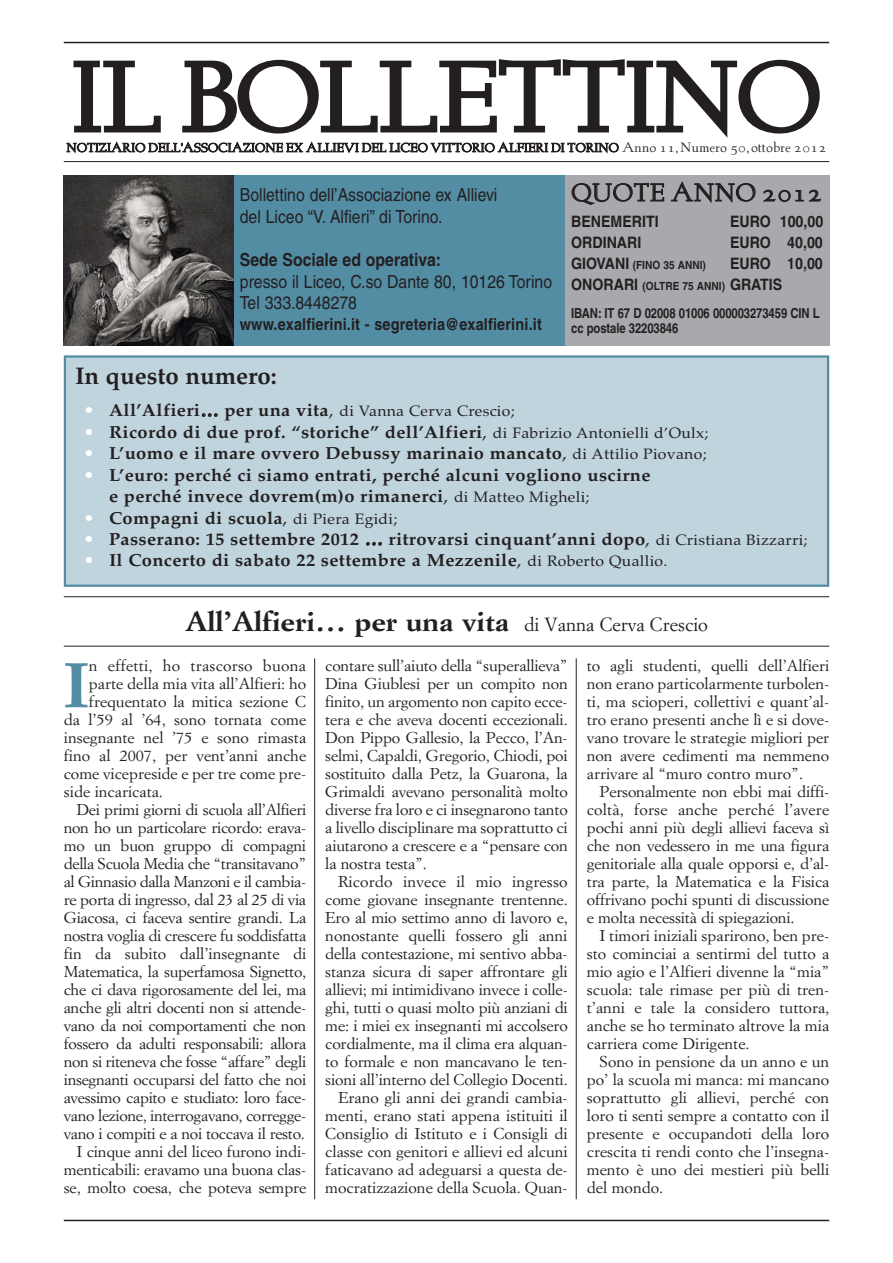
<style>
.page{position:relative;width:893px;height:1263px;background:#fff}
.page>*{position:absolute;margin:0;border:0;box-sizing:border-box;transform-origin:0 0}
.t1{font:106.8px "Albertan LTH";color:#231f20;scale:1.05 1}
.t2{font:700 61.65px "Simoncini Garamond";color:#538da4;scale:1.05 1}
.t3{font:700 27px "Simoncini Garamond";color:#231f20;scale:1.15 1}
.t4{font:27px "Albertan LTH";letter-spacing:.035em;color:#231f20}
.t5{font:700 24px "Palatino";color:#231f20}
.t6{font:condensed 18px/21.6px "Helvetica";color:#231f20;scale:1.07 1}
.t7{font:700 condensed 18px "Helvetica";color:#231f20;scale:1.07 1}
.t8{font:700 17.4px/21.5px "Palatino";letter-spacing:.02em;color:#231f20;scale:1.05 1}
.t9{font:700 condensed 16.5px "Helvetica";letter-spacing:.01em;color:#231f20;scale:1.07 1}
.t10{font:700 condensed 15.75px/21px "Helvetica";color:#231f20;scale:1.1 1}
.t11{font:15.45px/18px "Simoncini Garamond";letter-spacing:-.01em;color:#231f20;text-align:justify;scale:1.05 1}
.t12{font:15.45px "Simoncini Garamond";letter-spacing:.015em;color:#231f20;scale:1.05 1}
.t13{font:700 condensed 13.8px/15px "Helvetica";letter-spacing:-.01em;color:#231f20}
.t14{font:13.5px "Albertan LTH";letter-spacing:.025em;color:#231f20}
.t15{font:700 condensed 11.25px "Helvetica";color:#231f20;scale:1.1 1}
.s1{font-size:14.7px}
.s2{font-size:15.75px}
.s3{font-size:11.25px}
.s4{font-weight:400;color:#fff}
.s5{font-family:"Simoncini Garamond"}
.s6{font-weight:400}
.s7{font-weight:400;font-size:15px}
.s8{font-weight:400;font-size:18.75px}
</style>
<div class="page">
<hr style="left:64px;top:42px;width:765px;height:1px;background:#231f20">
<hr style="left:64px;top:1220px;width:765px;height:1px;background:#231f20">
<hr style="left:64px;top:161px;width:765px;height:1px;background:#231f20">
<hr style="left:64px;top:596px;width:765px;height:1px;background:#231f20">
<hr style="left:64px;top:646px;width:765px;height:1px;background:#231f20">
<img style="left:64px;top:176px;width:170px;height:170px">
<div style="left:234px;top:176px;width:331px;height:170px;background:#538da4"></div>
<div style="left:565px;top:176px;width:264px;height:170px;background:#a7a9ac"></div>
<hr style="left:314px;top:658px;width:1px;height:541px;background:#231f20">
<hr style="left:576px;top:658px;width:1px;height:541px;background:#231f20">
<div style="left:65px;top:356px;width:763px;height:230px;background:#c0d4dd"></div>
<div style="left:64px;top:355px;width:765px;height:232px;border:2px solid #538da4"></div>
<h1 class="t1" style="left:72px;top:57px;width:714px">IL BOLLETTINO</h1>
<p class="t14" style="left:67px;top:143px;width:761px">NOTIZIARIO DELL’ASSOCIAZIONE EX ALLIEVI DEL LICEO VITTORIO ALFIERI DI TORINO <span class="s1">Anno 11, Numero 50, ottobre 2012</span></p>
<p class="t6" style="left:240px;top:186px;width:242px">Bollettino dell’Associazione ex Allievi del Liceo “V. Alfieri” di Torino.</p>
<p class="t7" style="left:240px;top:253px;width:190px">Sede Sociale ed operativa:</p>
<p class="t6" style="left:240px;top:272px;width:293px">presso il Liceo, C.so Dante 80, 10126 Torino<br>Tel 333.8448278</p>
<p class="t9" style="left:240px;top:318px;width:284px">www.exalfierini.it - segreteria@exalfierini.it</p>
<h3 class="t4" style="left:572px;top:182px;width:252px">QUOTE ANNO 2012</h3>
<p class="t10" style="left:571px;top:212px;width:81px">BENEMERITI</p>
<p class="t10" style="left:730px;top:212px;width:86px">EURO 100,00</p>
<p class="t10" style="left:571px;top:233px;width:65px">ORDINARI</p>
<p class="t10" style="left:730px;top:233px;width:86px">EURO 40,00</p>
<p class="t15" style="left:571px;top:261px;width:124px"><span class="s2">GIOVANI</span> (FINO 35 ANNI)</p>
<p class="t10" style="left:571px;top:254px;width:230px;text-indent:159px">EURO 10,00<br>ONORARI <span class="s3">(OLTRE 75 ANNI)</span> GRATIS</p>
<p class="t13" style="left:571px;top:307px;width:250px">IBAN: IT 67 D 02008 01006 000003273459 CIN L cc postale 32203846</p>
<h3 class="t5" style="left:75px;top:367px;width:203px">In questo numero:</h3>
<p class="t8" style="left:84px;top:402px;width:412px"><span class="s4">•</span> All’Alfieri<span class="s5">…</span> per una vita<span class="s6">,</span> <span class="s7">di Vanna Cerva Crescio;</span></p>
<p class="t8" style="left:84px;top:423px;width:597px"><span class="s4">•</span> Ricordo di due prof. “storiche” dell’Alfieri<span class="s6">,</span> <span class="s7">di Fabrizio Antonielli d’Oulx;</span></p>
<p class="t8" style="left:84px;top:444px;width:595px"><span class="s4">•</span> L’uomo e il mare ovvero Debussy marinaio mancato<span class="s6">,</span> <span class="s7">di Attilio Piovano;</span></p>
<p class="t8" style="left:109px;top:466px;width:517px;text-indent:-26px"><span class="s4">•</span> L’euro: perché ci siamo entrati, perché alcuni vogliono uscirne e perché invece dovrem(m)o rimanerci<span class="s6">,</span> <span class="s7">di Matteo Migheli;</span></p>
<p class="t8" style="left:84px;top:509px;width:300px"><span class="s4">•</span> Compagni di scuola<span class="s6">,</span> <span class="s7">di Piera Egidi;</span></p>
<p class="t8" style="left:84px;top:530px;width:691px"><span class="s4">•</span> Passerano: 15 settembre 2012 <span class="s5">…</span> ritrovarsi cinquant’anni dopo<span class="s6">,</span> <span class="s7">di Cristiana Bizzarri;</span></p>
<p class="t8" style="left:84px;top:552px;width:558px"><span class="s4">•</span> Il Concerto di sabato 22 settembre a Mezzenile<span class="s6">,</span> <span class="s7">di Roberto Quallio.</span></p>
<h3 class="t3" style="left:185px;top:609px;width:456px">All’Alfieri… per una vita <span class="s8">di Vanna Cerva Crescio</span></h3>
<h2 class="t2" style="left:64px;top:656px;width:26px">I</h2>
<p class="t12" style="left:89px;top:659px;width:208px">n effetti, ho trascorso buona</p>
<p class="t11" style="left:89px;top:676px;width:208px">parte della mia vita all’Alfieri: ho</p>
<p class="t11" style="left:89px;top:694px;width:208px">frequentato la mitica sezione C</p>
<p class="t11" style="left:64px;top:712px;width:232px">da l’59 al ’64, sono tornata come</p>
<p class="t11" style="left:64px;top:730px;width:232px">insegnante nel ’75 e sono rimasta</p>
<p class="t11" style="left:64px;top:748px;width:232px">fino al 2007, per vent’anni anche</p>
<p class="t11" style="left:64px;top:766px;width:232px">come vicepreside e per tre come pre-</p>
<p class="t11" style="left:64px;top:784px;width:96px">side incaricata.</p>
<p class="t11" style="left:77px;top:802px;width:220px">Dei primi giorni di scuola all’Alfieri</p>
<p class="t11" style="left:64px;top:820px;width:232px">non ho un particolare ricordo: erava-</p>
<p class="t11" style="left:64px;top:838px;width:232px">mo un buon gruppo di compagni</p>
<p class="t11" style="left:64px;top:856px;width:232px">della Scuola Media che “transitavano”</p>
<p class="t11" style="left:64px;top:874px;width:232px">al Ginnasio dalla Manzoni e il cambia-</p>
<p class="t11" style="left:64px;top:892px;width:232px">re porta di ingresso, dal 23 al 25 di via</p>
<p class="t11" style="left:64px;top:910px;width:232px">Giacosa, ci faceva sentire grandi. La</p>
<p class="t11" style="left:64px;top:928px;width:232px">nostra voglia di crescere fu soddisfatta</p>
<p class="t11" style="left:64px;top:946px;width:232px">fin da subito dall’insegnante di</p>
<p class="t11" style="left:64px;top:964px;width:232px">Matematica, la superfamosa Signetto,</p>
<p class="t11" style="left:64px;top:982px;width:232px">che ci dava rigorosamente del lei, ma</p>
<p class="t11" style="left:64px;top:1000px;width:232px">anche gli altri docenti non si attende-</p>
<p class="t11" style="left:64px;top:1018px;width:232px">vano da noi comportamenti che non</p>
<p class="t11" style="left:64px;top:1036px;width:232px">fossero da adulti responsabili: allora</p>
<p class="t11" style="left:64px;top:1054px;width:232px">non si riteneva che fosse “affare” degli</p>
<p class="t11" style="left:64px;top:1072px;width:232px">insegnanti occuparsi del fatto che noi</p>
<p class="t11" style="left:64px;top:1090px;width:232px">avessimo capito e studiato: loro face-</p>
<p class="t11" style="left:64px;top:1108px;width:232px">vano lezione, interrogavano, corregge-</p>
<p class="t11" style="left:64px;top:1126px;width:231px">vano i compiti e a noi toccava il resto.</p>
<p class="t11" style="left:77px;top:1144px;width:220px">I cinque anni del liceo furono indi-</p>
<p class="t11" style="left:64px;top:1162px;width:232px">menticabili: eravamo una buona clas-</p>
<p class="t11" style="left:64px;top:1180px;width:232px">se, molto coesa, che poteva sempre</p>
<p class="t11" style="left:325px;top:658px;width:232px">contare sull’aiuto della “superallieva” Dina Giublesi per un compito non finito, un argomento non capito ecce&shy;tera e che aveva docenti eccezionali.<br>Don Pippo Gallesio, la Pecco, l’An&shy;selmi, Capaldi, Gregorio, Chiodi, poi sostituito dalla Petz, la Guarona, la Grimaldi avevano personalità molto diverse fra loro e ci insegnarono tanto a livello disciplinare ma soprattutto ci aiutarono a crescere e a “pensare con la nostra testa”.</p>
<p class="t11" style="left:325px;top:874px;width:232px;text-align:right">Ricordo invece il mio ingresso come giovane insegnante trentenne.<br>Ero al mio settimo anno di lavoro e, nonostante quelli fossero gli anni della contestazione, mi sentivo abba&shy;stanza sicura di saper affrontare gli allievi; mi intimidivano invece i colle&shy;ghi, tutti o quasi molto più anziani di me: i miei ex insegnanti mi accolsero cordialmente, ma il clima era alquan&shy;to formale e non mancavano le ten&shy;sioni all’interno del Collegio Docenti.<br>Erano gli anni dei grandi cambia&shy;menti, erano stati appena istituiti il Consiglio di Istituto e i Consigli di classe con genitori e allievi ed alcuni faticavano ad adeguarsi a questa de&shy;mocratizzazione della Scuola. Quan-</p>
<p class="t11" style="left:587px;top:658px;width:232px">to agli studenti, quelli dell’Alfieri non erano particolarmente turbolen&shy;ti, ma scioperi, collettivi e quant’al&shy;tro erano presenti anche lì e si dove&shy;vano trovare le strategie migliori per non avere cedimenti ma nemmeno arrivare al “muro contro muro”.</p>
<p class="t11" style="left:587px;top:784px;width:232px;text-indent:13px">Personalmente non ebbi mai diffi&shy;coltà, forse anche perché l’avere pochi anni più degli allievi faceva sì che non vedessero in me una figura genitoriale alla quale opporsi e, d’al&shy;tra parte, la Matematica e la Fisica offrivano pochi spunti di discussione e molta necessità di spiegazioni.</p>
<p class="t11" style="left:587px;top:928px;width:232px;text-indent:13px">I timori iniziali sparirono, ben pre&shy;sto cominciai a sentirmi del tutto a mio agio e l’Alfieri divenne la “mia” scuola: tale rimase per più di tren&shy;t’anni e tale la considero tuttora, anche se ho terminato altrove la mia carriera come Dirigente.</p>
<p class="t11" style="left:587px;top:1054px;width:232px;text-indent:13px">Sono in pensione da un anno e un po’ la scuola mi manca: mi mancano soprattutto gli allievi, perché con loro ti senti sempre a contatto con il presente e occupandoti della loro crescita ti rendi conto che l’insegna&shy;mento è uno dei mestieri più belli del mondo.</p>
</div>
